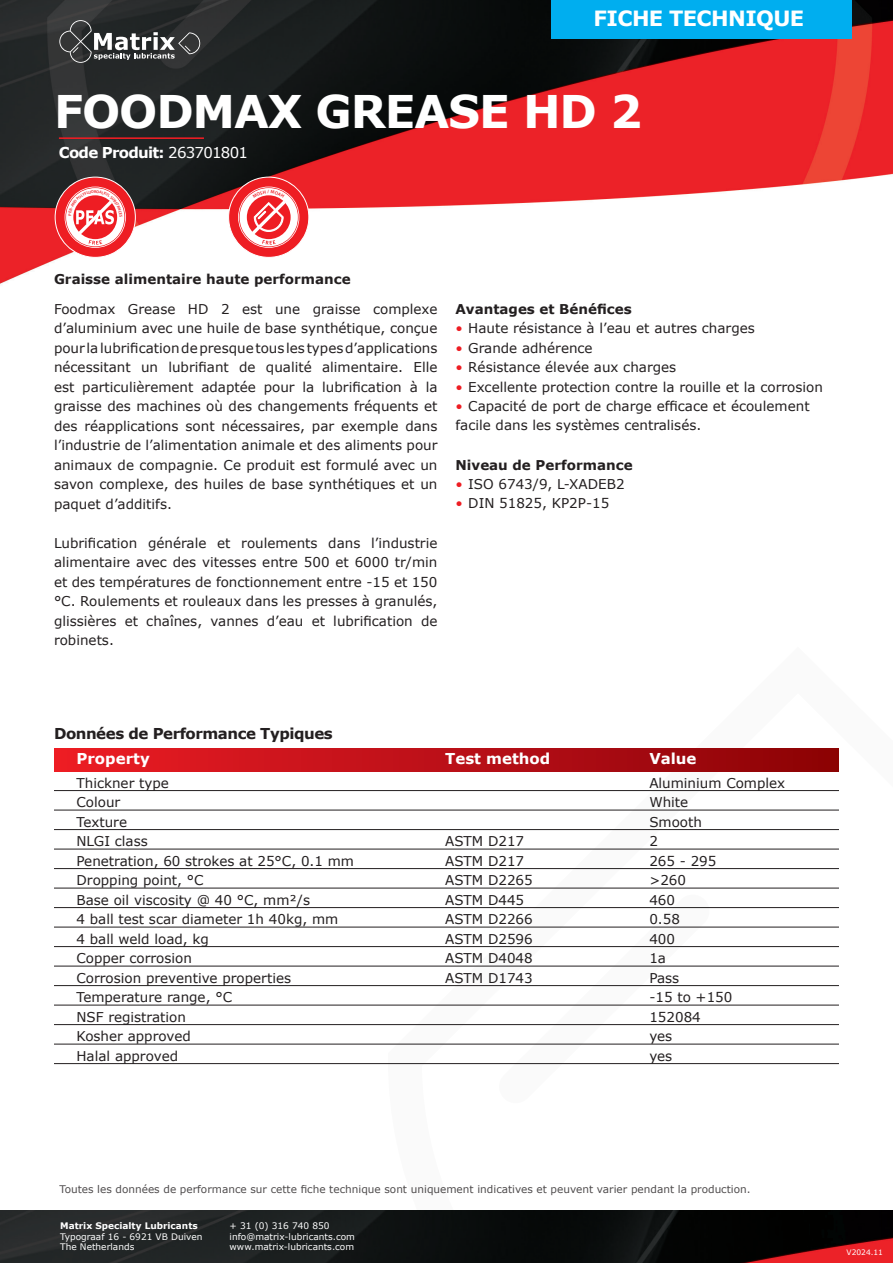
<style>
.page{position:relative;width:893px;height:1263px;background:#fff}
.page>*{position:absolute;margin:0;border:0;box-sizing:border-box;transform-origin:0 0}
.t1{font:700 45px "Verdana";letter-spacing:-.025em;color:#fff}
.t2{font:700 21px "Verdana";letter-spacing:-.03em;color:#fff}
.t3{font:700 15px "Verdana";letter-spacing:-.03em;color:#231f20}
.t4{font:700 15px "Verdana";color:#fff}
.t5{font:700 15px "Verdana";letter-spacing:-.05em;color:#fff}
.t6{font:13.5px/19.5px "Verdana";color:#231f20;text-align:justify}
.t7{font:700 13.5px "Verdana";color:#231f20}
.t8{font:10.5px "Verdana";color:#231f20}
.t9{font:9px/10.5px "Verdana";color:#fff}
.t10{font:700 9px "Verdana";color:#fff}
.t11{font:7.5px "Verdana";color:#fff}
.s1{font-weight:400}
.s2{color:#ee1d23}
</style>
<div class="page">
<img style="left:0;top:0;width:893px;height:284px">
<svg style="left:388px;top:771px;width:505px;height:440px"></svg>
<div style="left:551px;top:0;width:301px;height:38px;background:#00aeef"></div>
<svg style="left:59px;top:20px;width:141px;height:43px;background:#4f5152"></svg>
<img style="left:0;top:1211px;width:893px;height:52px">
<div style="left:54px;top:748px;width:785px;height:23px;background:linear-gradient(to right,#ec1d26,#8a0207)"></div>
<hr style="left:54px;top:790px;width:785px;height:1px;background:#231f20">
<hr style="left:54px;top:810px;width:785px;height:1px;background:#231f20">
<hr style="left:54px;top:829px;width:785px;height:1px;background:#231f20">
<hr style="left:54px;top:849px;width:785px;height:1px;background:#231f20">
<hr style="left:54px;top:868px;width:785px;height:1px;background:#231f20">
<hr style="left:54px;top:888px;width:785px;height:1px;background:#231f20">
<hr style="left:54px;top:907px;width:785px;height:1px;background:#231f20">
<hr style="left:54px;top:927px;width:785px;height:1px;background:#231f20">
<hr style="left:54px;top:946px;width:785px;height:1px;background:#231f20">
<hr style="left:54px;top:966px;width:785px;height:1px;background:#231f20">
<hr style="left:54px;top:985px;width:785px;height:1px;background:#231f20">
<hr style="left:54px;top:1005px;width:785px;height:1px;background:#231f20">
<hr style="left:54px;top:1024px;width:785px;height:1px;background:#231f20">
<hr style="left:54px;top:1044px;width:785px;height:1px;background:#231f20">
<hr style="left:54px;top:1063px;width:785px;height:1px;background:#231f20">
<hr style="left:59px;top:137px;width:145px;height:2px;background:#ee1d23">
<svg style="left:55px;top:177px;width:81px;height:81px"></svg>
<svg style="left:228px;top:177px;width:81px;height:81px"></svg>
<h2 class="t2" style="left:594px;top:5px;width:212px">FICHE TECHNIQUE</h2>
<h1 class="t1" style="left:54px;top:83px;width:590px">FOODMAX GREASE HD 2</h1>
<p class="t5" style="left:59px;top:143px;width:191px">Code Produit: <span class="s1">263701801</span></p>
<p class="t7" style="left:54px;top:270px;width:298px">Graisse alimentaire haute performance</p>
<p class="t6" style="left:54px;top:299px;width:385px">Foodmax Grease HD 2 est une graisse complexe d’aluminium avec une huile de base synthétique, conçue pour la lubrification de presque tous les types d’applications nécessitant un lubrifiant de qualité alimentaire. Elle est particulièrement adaptée pour la lubrification à la graisse des machines où des changements fréquents et des réapplications sont nécessaires, par exemple dans l’industrie de l’alimentation animale et des aliments pour animaux de compagnie. Ce produit est formulé avec un savon complexe, des huiles de base synthétiques et un paquet d’additifs.</p>
<p class="t6" style="left:54px;top:533px;width:385px">Lubrification générale et roulements dans l’industrie alimentaire avec des vitesses entre 500 et 6000 tr/min et des températures de fonctionnement entre -15 et 150 °C. Roulements et rouleaux dans les presses à granulés, glissières et chaînes, vannes d’eau et lubrification de robinets.</p>
<p class="t7" style="left:455px;top:300px;width:178px">Avantages et Bénéfices</p>
<p class="t6" style="left:455px;top:319px;width:301px"><span class="s2">•</span> Haute résistance à l’eau et autres charges</p>
<p class="t6" style="left:455px;top:338px;width:139px"><span class="s2">•</span> Grande adhérence</p>
<p class="t6" style="left:455px;top:358px;width:222px"><span class="s2">•</span> Résistance élevée aux charges</p>
<p class="t6" style="left:455px;top:377px;width:369px"><span class="s2">•</span> Excellente protection contre la rouille et la corrosion</p>
<p class="t6" style="left:455px;top:396px;width:356px"><span class="s2">•</span> Capacité de port de charge efficace et écoulement facile dans les systèmes centralisés.</p>
<p class="t7" style="left:455px;top:456px;width:179px">Niveau de Performance</p>
<p class="t6" style="left:455px;top:474px;width:171px"><span class="s2">•</span> ISO 6743/9, L-XADEB2</p>
<p class="t6" style="left:455px;top:494px;width:155px"><span class="s2">•</span> DIN 51825, KP2P-15</p>
<p class="t3" style="left:54px;top:723px;width:280px">Données de Performance Typiques</p>
<p class="t4" style="left:76px;top:749px;width:75px">Property</p>
<p class="t4" style="left:445px;top:749px;width:107px">Test method</p>
<p class="t4" style="left:649px;top:749px;width:49px">Value</p>
<p class="t6" style="left:76px;top:773px;width:94px">Thickner type</p>
<p class="t6" style="left:649px;top:773px;width:137px">Aluminium Complex</p>
<p class="t6" style="left:76px;top:793px;width:45px">Colour</p>
<p class="t6" style="left:649px;top:793px;width:40px">White</p>
<p class="t6" style="left:76px;top:812px;width:52px">Texture</p>
<p class="t6" style="left:649px;top:812px;width:54px">Smooth</p>
<p class="t6" style="left:76px;top:832px;width:73px">NLGI class</p>
<p class="t6" style="left:445px;top:832px;width:81px">ASTM D217</p>
<p class="t6" style="left:649px;top:832px;width:10px">2</p>
<p class="t6" style="left:76px;top:851px;width:279px">Penetration, 60 strokes at 25°C, 0.1 mm</p>
<p class="t6" style="left:445px;top:851px;width:81px">ASTM D217</p>
<p class="t6" style="left:649px;top:851px;width:69px">265 - 295</p>
<p class="t6" style="left:76px;top:871px;width:129px">Dropping point, °C</p>
<p class="t6" style="left:445px;top:871px;width:89px">ASTM D2265</p>
<p class="t6" style="left:649px;top:871px;width:38px">&gt;260</p>
<p class="t6" style="left:76px;top:890px;width:235px">Base oil viscosity @ 40 °C, mm²/s</p>
<p class="t6" style="left:445px;top:890px;width:81px">ASTM D445</p>
<p class="t6" style="left:649px;top:890px;width:27px">460</p>
<p class="t6" style="left:76px;top:910px;width:263px">4 ball test scar diameter 1h 40kg, mm</p>
<p class="t6" style="left:445px;top:910px;width:89px">ASTM D2266</p>
<p class="t6" style="left:649px;top:910px;width:32px">0.58</p>
<p class="t6" style="left:76px;top:929px;width:134px">4 ball weld load, kg</p>
<p class="t6" style="left:445px;top:929px;width:89px">ASTM D2596</p>
<p class="t6" style="left:649px;top:929px;width:27px">400</p>
<p class="t6" style="left:76px;top:949px;width:117px">Copper corrosion</p>
<p class="t6" style="left:445px;top:949px;width:89px">ASTM D4048</p>
<p class="t6" style="left:649px;top:949px;width:18px">1a</p>
<p class="t6" style="left:76px;top:968px;width:216px">Corrosion preventive properties</p>
<p class="t6" style="left:445px;top:968px;width:89px">ASTM D1743</p>
<p class="t6" style="left:649px;top:968px;width:31px">Pass</p>
<p class="t6" style="left:76px;top:988px;width:157px">Temperature range, °C</p>
<p class="t6" style="left:649px;top:988px;width:85px">-15 to +150</p>
<p class="t6" style="left:76px;top:1007px;width:111px">NSF registration</p>
<p class="t6" style="left:649px;top:1007px;width:53px">152084</p>
<p class="t6" style="left:76px;top:1027px;width:116px">Kosher approved</p>
<p class="t6" style="left:649px;top:1027px;width:24px">yes</p>
<p class="t6" style="left:76px;top:1046px;width:103px">Halal approved</p>
<p class="t6" style="left:649px;top:1046px;width:24px">yes</p>
<p class="t8" style="left:59px;top:1183px;width:693px">Toutes les données de performance sur cette fiche technique sont uniquement indicatives et peuvent varier pendant la production.</p>
<p class="t10" style="left:60px;top:1220px;width:139px">Matrix Specialty Lubricants</p>
<p class="t9" style="left:60px;top:1231px;width:144px">Typograaf 16 - 6921 VB Duiven<br>The Netherlands</p>
<p class="t9" style="left:230px;top:1221px;width:127px">+ 31 (0) 316 740 850 info@matrix-lubricants.com www.matrix-lubricants.com</p>
<p class="t11" style="left:847px;top:1247px;width:38px">V2024.11</p>
</div>
